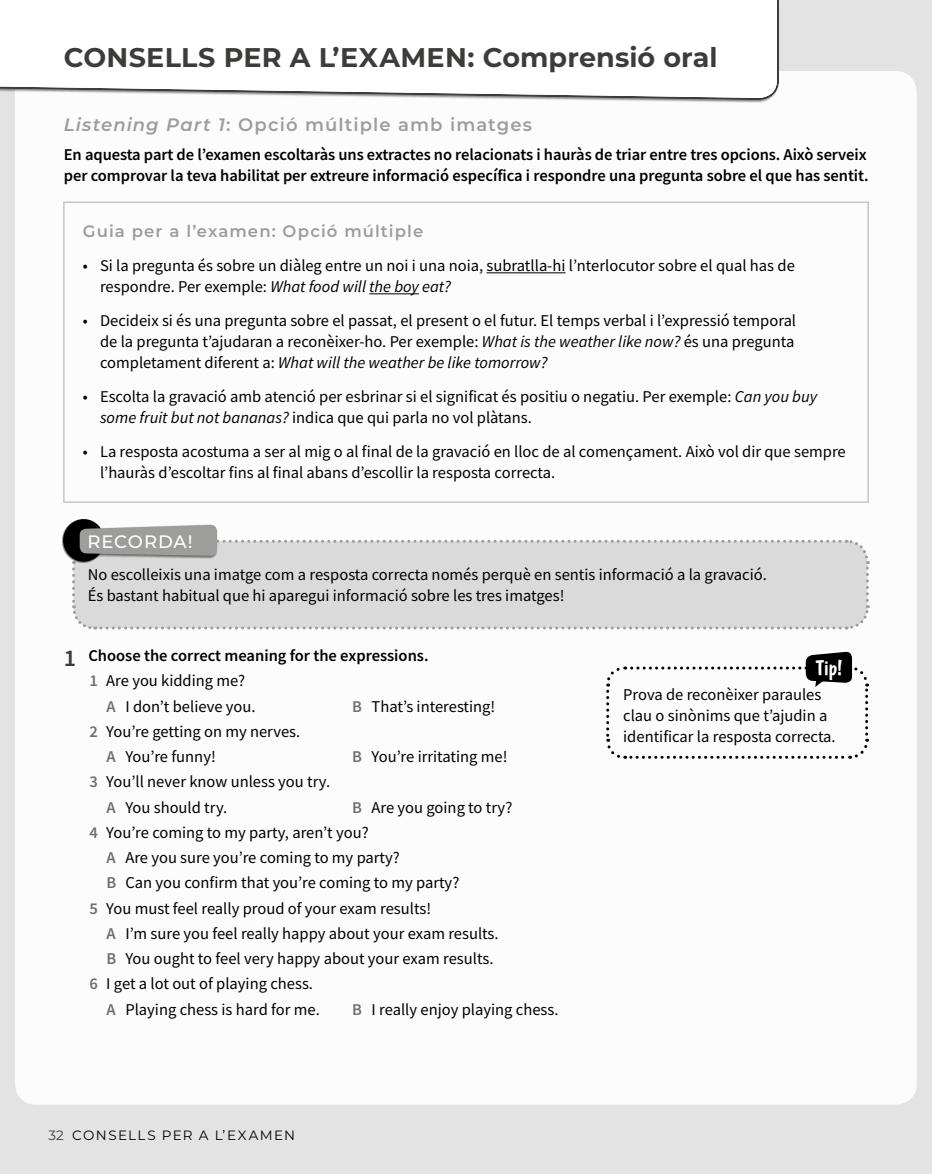
<style>
.page{position:relative;width:932px;height:1174px;background:#fff}
.page>*{position:absolute;margin:0;border:0;box-sizing:border-box;transform-origin:0 0}
.t1{font:700 27px "Montserrat";letter-spacing:.005em;color:#3c3c3b}
.t2{font:21px "Boogaloo";color:#fff}
.t3{font:600 18px "Montserrat";letter-spacing:.06em;color:#9d9d9c}
.t4{font:500 18px "Montserrat";letter-spacing:.045em;color:#fff}
.t5{font:16.5px/21px "Source Sans Pro";color:#000}
.t6{font:600 16.5px/21px "Source Sans Pro";letter-spacing:-.005em;color:#000}
.t7{font:600 16.5px "Montserrat";letter-spacing:.065em;color:#9d9d9c}
.t8{font:13.5px "Montserrat";letter-spacing:.105em;color:#000}
.s1{font-style:italic}
.s2{font-size:24px;color:#3c3c3b}
.s3{font-weight:600;color:#706f6f}
.s4{color:#3c3c3b}
</style>
<div class="page">
<div style="left:0;top:0;width:931px;height:1174px;background:#e3e3e3"></div>
<div style="left:15px;top:71px;width:901px;height:1033px;background:#fff;border-radius:21px"></div>
<div style="left:63px;top:201px;width:805px;height:302px;border:2px solid #c6c6c6"></div>
<hr style="left:486px;top:272px;width:79px;height:1px;background:#000">
<hr style="left:369px;top:293px;width:50px;height:1px;background:#000">
<div style="left:62px;top:519px;width:43px;height:43px;background:#000;opacity:.5"></div>
<div style="left:63px;top:519px;width:41px;height:42px;background:#000;border-radius:50%"></div>
<svg style="left:70px;top:524px;width:800px;height:106px"></svg>
<svg style="left:606px;top:651px;width:263px;height:108px"></svg>
<div style="left:0;top:0;width:779px;height:103px;background:#000;opacity:.5"></div>
<div style="left:0;top:0;width:778px;height:100px;background:#fff"></div>
<h1 class="t1" style="left:64px;top:38px;width:655px">CONSELLS PER A L’EXAMEN: Comprensió oral</h1>
<p class="t3" style="left:64px;top:112px;width:469px"><span class="s1">Listening Part 1</span>: Opció múltiple amb imatges</p>
<p class="t6" style="left:64px;top:144px;width:806px">En aquesta part de l’examen escoltaràs uns extractes no relacionats i hauràs de triar entre tres opcions. Això serveix per comprovar la teva habilitat per extreure informació específica i respondre una pregunta sobre el que has sentit.</p>
<p class="t7" style="left:83px;top:220px;width:342px">Guia per a l’examen: Opció múltiple</p>
<p class="t5" style="left:100px;top:255px;width:696px;text-indent:-17px">• Si la pregunta és sobre un diàleg entre un noi i una noia, subratlla-hi l’nterlocutor sobre el qual has de respondre. Per exemple: <span class="s1">What food will the boy eat?</span></p>
<p class="t5" style="left:100px;top:310px;width:697px;text-align:justify;text-indent:-17px">• Decideix si és una pregunta sobre el passat, el present o el futur. El temps verbal i l’expressió temporal de la pregunta t’ajudaran a reconèixer-ho. Per exemple: <span class="s1">What is the weather like now?</span> és una pregunta completament diferent a: <span class="s1">What will the weather be like tomorrow?</span></p>
<p class="t5" style="left:100px;top:386px;width:718px;text-indent:-17px">• Escolta la gravació amb atenció per esbrinar si el significat és positiu o negatiu. Per exemple: <span class="s1">Can you buy some fruit but not bananas?</span> indica que qui parla no vol plàtans.</p>
<p class="t5" style="left:100px;top:440px;width:747px;text-indent:-17px">• La resposta acostuma a ser al mig o al final de la gravació en lloc de al començament. Això vol dir que sempre l’hauràs d’escoltar fins al final abans d’escollir la resposta correcta.</p>
<p class="t4" style="left:87px;top:529px;width:107px">RECORDA!</p>
<p class="t5" style="left:88px;top:564px;width:680px">No escolleixis una imatge com a resposta correcta només perquè en sentis informació a la gravació.<br>És bastant habitual que hi aparegui informació sobre les tres imatges!</p>
<p class="t6" style="left:64px;top:645px;width:366px"><span class="s2">1</span> Choose the correct meaning for the expressions.</p>
<p class="t5" style="left:89px;top:670px;width:157px"><span class="s3">1</span> Are you kidding me?</p>
<p class="t5" style="left:106px;top:695px;width:151px"><span class="s3">A</span> I don’t believe you.</p>
<p class="t5" style="left:352px;top:695px;width:145px"><span class="s3">B</span> That’s interesting!</p>
<p class="t5" style="left:106px;top:718px;width:195px;line-height:25.2px;text-indent:-17px"><span class="s3">2</span> You’re getting on my nerves.<br><span class="s3">A</span> You’re funny!</p>
<p class="t5" style="left:352px;top:746px;width:157px"><span class="s3">B</span> You’re irritating me!</p>
<p class="t5" style="left:106px;top:769px;width:225px;line-height:25.2px;text-indent:-17px"><span class="s3">3</span> You’ll never know unless you try.<br><span class="s3">A</span> You should try.</p>
<p class="t5" style="left:352px;top:796px;width:162px"><span class="s3">B</span> Are you going to try?</p>
<p class="t5" style="left:89px;top:821px;width:281px"><span class="s3">4</span> You’re coming to my party, aren’t you?</p>
<p class="t5" style="left:106px;top:847px;width:295px"><span class="s3">A</span> Are you sure you’re coming to my party?</p>
<p class="t5" style="left:106px;top:872px;width:354px"><span class="s3">B</span> Can you confirm that you’re coming to my party?</p>
<p class="t5" style="left:89px;top:897px;width:343px"><span class="s3">5</span> You must feel really proud of your exam results!</p>
<p class="t5" style="left:106px;top:922px;width:393px"><span class="s3">A</span> I’m sure you feel really happy about your exam results.</p>
<p class="t5" style="left:106px;top:948px;width:388px"><span class="s3">B</span> You ought to feel very happy about your exam results.</p>
<p class="t5" style="left:89px;top:973px;width:225px"><span class="s3">6</span> I get a lot out of playing chess.</p>
<p class="t5" style="left:106px;top:998px;width:215px"><span class="s3">A</span> Playing chess is hard for me.</p>
<p class="t5" style="left:352px;top:998px;width:208px"><span class="s3">B</span> I really enjoy playing chess.</p>
<p class="t8" style="left:48px;top:1125px;width:248px"><span class="s4">32</span> CONSELLS PER A L’EXAMEN</p>
<p class="t2" style="left:815px;top:655px;width:28px">Tip!</p>
<p class="t5" style="left:623px;top:683px;width:214px">Prova de reconèixer paraules clau o sinònims que t’ajudin a identificar la resposta correcta.</p>
</div>
